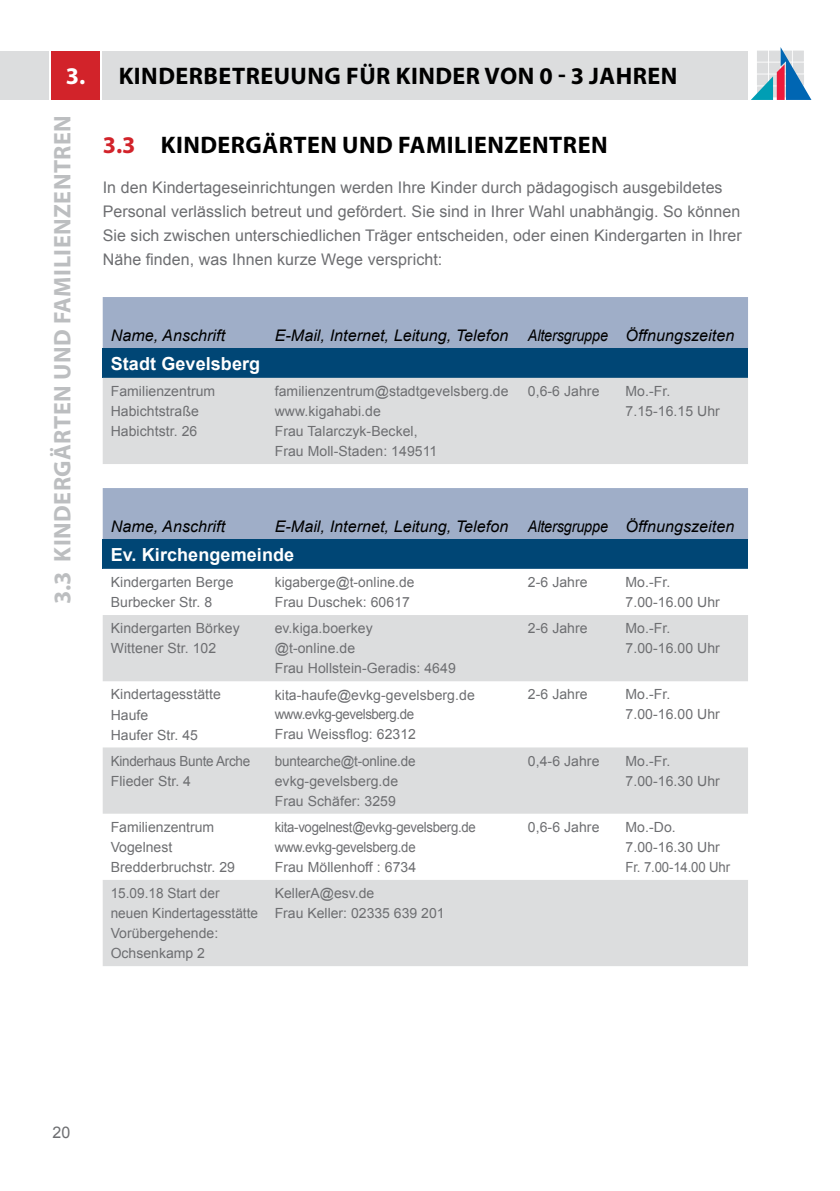
<style>
.page{position:relative;width:840px;height:1191px;background:#fff}
.page>*{position:absolute;margin:0;border:0;box-sizing:border-box;transform-origin:0 0}
.t1{font:700 24px "Myriad Pro";letter-spacing:.02em;color:#000}
.t2{font:700 24px "Myriad Pro";letter-spacing:.02em;color:#bcbec0}
.t3{font:700 18px "Arial";letter-spacing:.005em;color:#fff}
.t4{font:16px/24px "Arial";letter-spacing:.005em;color:#6d6e71}
.t5{font:italic 16px "Arial";letter-spacing:.005em;color:#000}
.t6{font:14px/20px "Arial";letter-spacing:.005em;color:#6d6e71}
.t7{font:14px/20px "Arial";letter-spacing:-.02em;color:#6d6e71;scale:.94 1}
.t8{font:14px/20px "Arial";letter-spacing:.005em;color:#6d6e71;scale:.96 1}
.t9{font:14px/20px "Arial";letter-spacing:-.02em;color:#6d6e71;scale:.96 1}
.s1{color:#fff}
.s2{color:#d2232a}
</style>
<div class="page">
<svg style="left:751px;top:47px;width:60px;height:53px"></svg>
<div style="left:0;top:51px;width:48px;height:49px;background:#dcddde"></div>
<div style="left:103px;top:51px;width:644px;height:49px;background:#dcddde"></div>
<div style="left:51px;top:51px;width:49px;height:49px;background:#d2232a"></div>
<div style="left:103px;top:297px;width:644px;height:52px;background:#9faec8"></div>
<div style="left:103px;top:349px;width:644px;height:29px;background:#004675"></div>
<div style="left:103px;top:378px;width:644px;height:86px;background:#dcddde"></div>
<div style="left:103px;top:488px;width:644px;height:52px;background:#9faec8"></div>
<div style="left:103px;top:540px;width:644px;height:29px;background:#004675"></div>
<svg style="left:103px;top:615px;width:644px;height:351px;fill:#dcddde"></svg>
<h1 class="t1" style="left:66px;top:61px;width:613px"><span class="s1">3.</span> KINDERBETREUUNG FÜR KINDER VON 0 - 3 JAHREN</h1>
<h1 class="t2" style="left:47px;top:604px;width:491px;rotate:-90deg">3.3 KINDERGÄRTEN UND FAMILIENZENTREN</h1>
<h1 class="t1" style="left:103px;top:129px;width:506px"><span class="s2">3.3</span> KINDERGÄRTEN UND FAMILIENZENTREN</h1>
<p class="t4" style="left:103px;top:175px;width:640px">In den Kindertageseinrichtungen werden Ihre Kinder durch pädagogisch ausgebildetes Personal verlässlich betreut und gefördert. Sie sind in Ihrer Wahl unabhängig. So können Sie sich zwischen unterschiedlichen Träger entscheiden, oder einen Kindergarten in Ihrer Nähe finden, was Ihnen kurze Wege verspricht:</p>
<p class="t5" style="left:111px;top:325px;width:116px">Name, Anschrift</p>
<p class="t5" style="left:274px;top:325px;width:461px">E-Mail, Internet, Leitung, Telefon Altersgruppe Öffnungszeiten</p>
<p class="t3" style="left:111px;top:351px;width:151px">Stadt Gevelsberg</p>
<p class="t6" style="left:111px;top:381px;width:106px">Familienzentrum<br>Habichtstraße<br>Habichtstr. 26</p>
<p class="t6" style="left:274px;top:381px;width:235px">familienzentrum@stadtgevelsberg.de www.kigahabi.de<br>Frau Talarczyk-Beckel,<br>Frau Moll-Staden: 149511</p>
<p class="t6" style="left:527px;top:381px;width:73px">0,6-6 Jahre</p>
<p class="t6" style="left:625px;top:381px;width:96px">Mo.-Fr.<br>7.15-16.15 Uhr</p>
<p class="t5" style="left:111px;top:516px;width:116px">Name, Anschrift</p>
<p class="t5" style="left:274px;top:516px;width:461px">E-Mail, Internet, Leitung, Telefon Altersgruppe Öffnungszeiten</p>
<p class="t3" style="left:111px;top:542px;width:185px">Ev. Kirchengemeinde</p>
<p class="t6" style="left:111px;top:572px;width:124px">Kindergarten Berge<br>Burbecker Str. 8</p>
<p class="t6" style="left:274px;top:572px;width:141px">kigaberge@t-online.de<br>Frau Duschek: 60617</p>
<p class="t6" style="left:527px;top:572px;width:61px">2-6 Jahre</p>
<p class="t6" style="left:625px;top:572px;width:96px">Mo.-Fr.<br>7.00-16.00 Uhr</p>
<p class="t6" style="left:111px;top:618px;width:130px">Kindergarten Börkey<br>Wittener Str. 102</p>
<p class="t6" style="left:274px;top:618px;width:182px">ev.kiga.boerkey @t-online.de<br>Frau Hollstein-Geradis: 4649</p>
<p class="t6" style="left:527px;top:618px;width:61px">2-6 Jahre</p>
<p class="t6" style="left:625px;top:618px;width:96px">Mo.-Fr.<br>7.00-16.00 Uhr</p>
<p class="t6" style="left:111px;top:684px;width:112px">Kindertagesstätte<br>Haufe<br>Haufer Str. 45</p>
<p class="t6" style="left:274px;top:684px;width:201px">kita-haufe@evkg-gevelsberg.de www.evkg-gevelsberg.de<br>Frau Weissflog: 62312</p>
<p class="t6" style="left:527px;top:684px;width:61px">2-6 Jahre</p>
<p class="t6" style="left:625px;top:684px;width:96px">Mo.-Fr.<br>7.00-16.00 Uhr</p>
<p class="t9" style="left:111px;top:751px;width:147px">Kinderhaus Bunte Arche<br>Flieder Str. 4</p>
<p class="t8" style="left:274px;top:751px;width:148px">buntearche@t-online.de evkg-gevelsberg.de<br>Frau Schäfer: 3259</p>
<p class="t6" style="left:527px;top:751px;width:73px">0,4-6 Jahre</p>
<p class="t6" style="left:625px;top:751px;width:96px">Mo.-Fr.<br>7.00-16.30 Uhr</p>
<p class="t6" style="left:111px;top:817px;width:126px">Familienzentrum<br>Vogelnest<br>Bredderbruchstr. 29</p>
<p class="t7" style="left:274px;top:817px;width:215px">kita-vogelnest@evkg-gevelsberg.de www.evkg-gevelsberg.de<br>Frau Möllenhoff : 6734</p>
<p class="t6" style="left:527px;top:817px;width:73px">0,6-6 Jahre</p>
<p class="t6" style="left:625px;top:817px;width:106px">Mo.-Do.<br>7.00-16.30 Uhr<br>Fr. 7.00-14.00 Uhr</p>
<p class="t6" style="left:111px;top:883px;width:149px">15.09.18 Start der neuen Kindertagesstätte<br>Vorübergehende:<br>Ochsenkamp 2</p>
<p class="t6" style="left:274px;top:883px;width:171px">KellerA@esv.de<br>Frau Keller: 02335 639 201</p>
<p class="t4" style="left:52px;top:1121px;width:19px">20</p>
</div>
